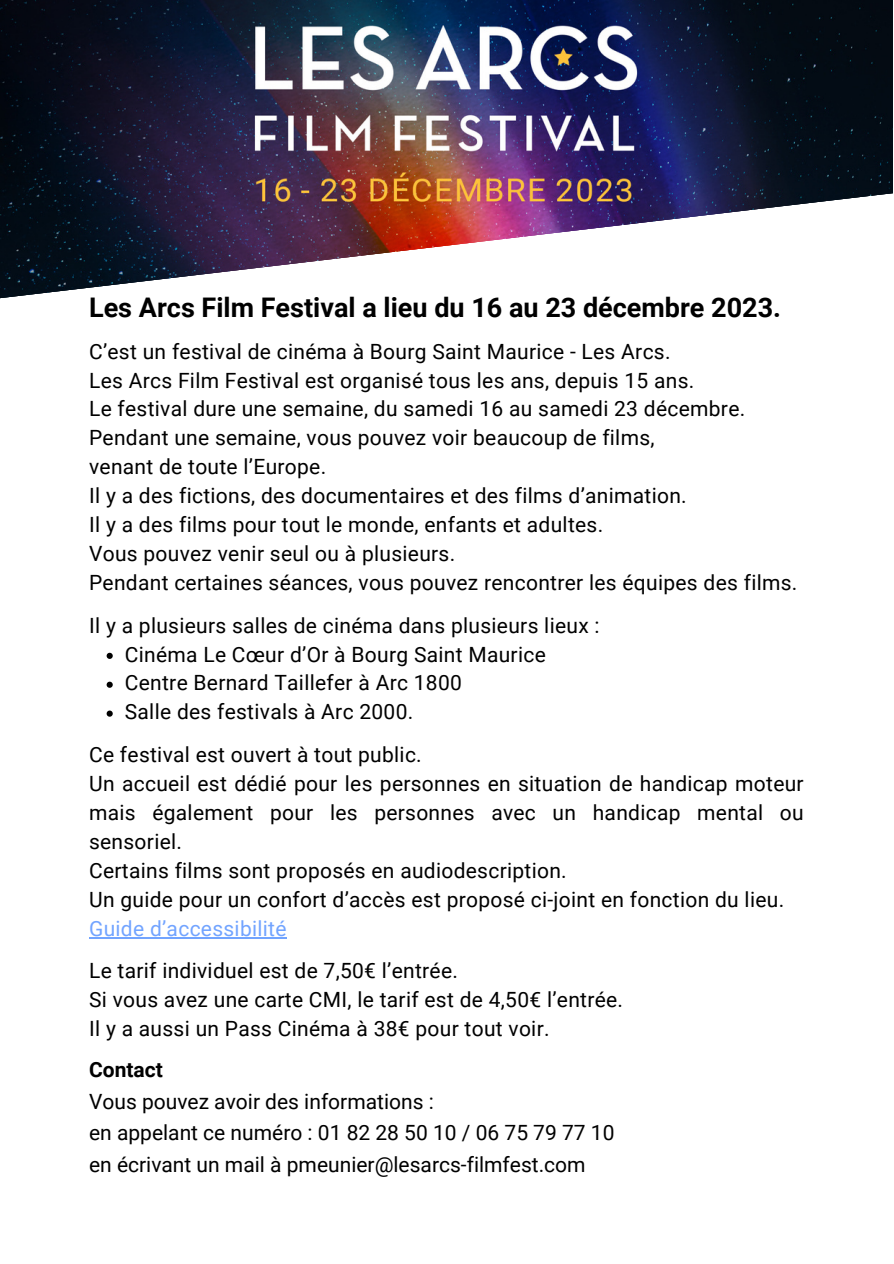
<style>
.page{position:relative;width:894px;height:1264px;background:#fff}
.page>*{position:absolute;margin:0;border:0;box-sizing:border-box;transform-origin:0 0}
.t1{font:700 27px "Roboto";color:#000}
.t2{font:21px/29px "Roboto";letter-spacing:.015em;color:#000;text-align:justify}
.t3{font:21px "Roboto";letter-spacing:.015em;color:#72a4ff}
.t4{font:700 21px "Roboto";color:#000}
</style>
<div class="page">
<img style="left:0;top:0;width:892px;height:717px">
<svg style="left:0;top:192px;width:893px;height:373px"></svg>
<svg style="left:107px;top:652px;width:6px;height:7px"></svg>
<svg style="left:107px;top:681px;width:6px;height:6px"></svg>
<svg style="left:107px;top:710px;width:6px;height:6px"></svg>
<hr style="left:89px;top:937px;width:198px;height:2px;background:#72a4ff">
<p class="t1" style="left:89px;top:291px;width:693px">Les Arcs Film Festival a lieu du 16 au 23 décembre 2023.</p>
<p class="t2" style="left:89px;top:337px;width:583px">C’est un festival de cinéma à Bourg Saint Maurice - Les Arcs.</p>
<p class="t2" style="left:89px;top:366px;width:606px">Les Arcs Film Festival est organisé tous les ans, depuis 15 ans.</p>
<p class="t2" style="left:89px;top:395px;width:657px">Le festival dure une semaine, du samedi 16 au samedi 23 décembre.</p>
<p class="t2" style="left:89px;top:423px;width:567px">Pendant une semaine, vous pouvez voir beaucoup de films,</p>
<p class="t2" style="left:89px;top:452px;width:238px">venant de toute l’Europe.</p>
<p class="t2" style="left:89px;top:481px;width:599px">Il y a des fictions, des documentaires et des films d’animation.</p>
<p class="t2" style="left:89px;top:510px;width:515px">Il y a des films pour tout le monde, enfants et adultes.</p>
<p class="t2" style="left:89px;top:539px;width:367px">Vous pouvez venir seul ou à plusieurs.</p>
<p class="t2" style="left:89px;top:568px;width:709px">Pendant certaines séances, vous pouvez rencontrer les équipes des films.</p>
<p class="t2" style="left:89px;top:611px;width:512px">Il y a plusieurs salles de cinéma dans plusieurs lieux :</p>
<p class="t2" style="left:125px;top:640px;width:422px">Cinéma Le Cœur d’Or à Bourg Saint Maurice</p>
<p class="t2" style="left:125px;top:668px;width:338px">Centre Bernard Taillefer à Arc 1800</p>
<p class="t2" style="left:125px;top:697px;width:290px">Salle des festivals à Arc 2000.</p>
<p class="t2" style="left:89px;top:740px;width:334px">Ce festival est ouvert à tout public.</p>
<p class="t2" style="left:89px;top:769px;width:716px">Un accueil est dédié pour les personnes en situation de handicap moteur mais également pour les personnes avec un handicap mental ou sensoriel.</p>
<p class="t2" style="left:89px;top:856px;width:479px">Certains films sont proposés en audiodescription.</p>
<p class="t2" style="left:89px;top:885px;width:696px">Un guide pour un confort d’accès est proposé ci-joint en fonction du lieu.</p>
<p class="t3" style="left:89px;top:916px;width:199px">Guide d’accessibilité</p>
<p class="t2" style="left:89px;top:956px;width:370px">Le tarif individuel est de 7,50€ l’entrée.</p>
<p class="t2" style="left:89px;top:985px;width:535px">Si vous avez une carte CMI, le tarif est de 4,50€ l’entrée.</p>
<p class="t2" style="left:89px;top:1014px;width:462px">Il y a aussi un Pass Cinéma à 38€ pour tout voir.</p>
<p class="t4" style="left:89px;top:1057px;width:75px">Contact</p>
<p class="t2" style="left:89px;top:1086px;width:346px">Vous pouvez avoir des informations :</p>
<p class="t2" style="left:89px;top:1118px;width:526px">en appelant ce numéro : 01 82 28 50 10 / 06 75 79 77 10</p>
<p class="t2" style="left:89px;top:1149px;width:498px">en écrivant un mail à pmeunier@lesarcs-filmfest.com</p>
</div>
